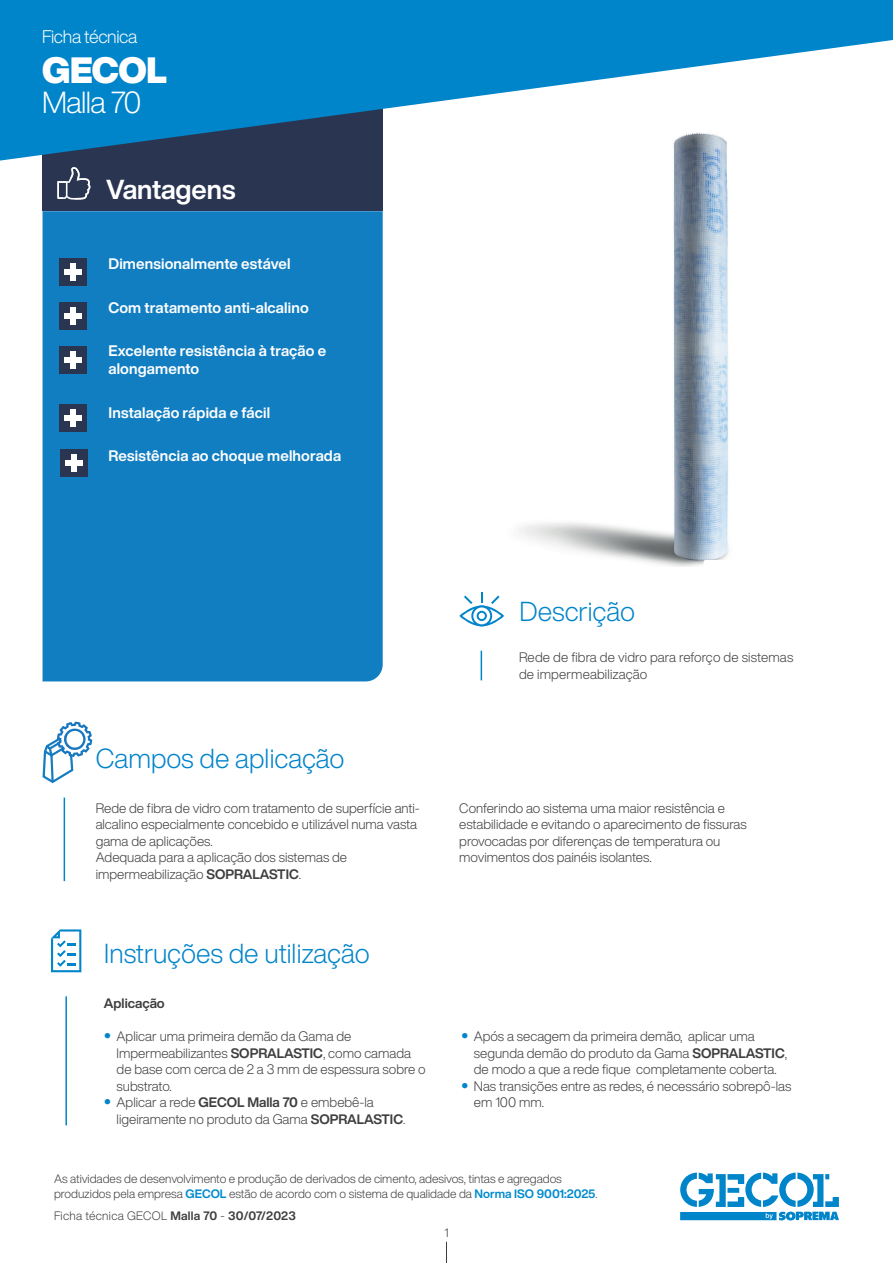
<style>
.page{position:relative;width:893px;height:1263px;background:#fff}
.page>*{position:absolute;margin:0;border:0;box-sizing:border-box;transform-origin:0 0}
.t1{font:900 36px "Helvetica Now Display";letter-spacing:-.02em;color:#fff}
.t2{font:300 30px "Helvetica Now Display";letter-spacing:-.02em;color:#fff}
.t3{font:300 27px "Helvetica Now Display";color:#0084ca}
.t4{font:700 27px "Helvetica Now Display";color:#fff}
.t5{font:300 18px "Helvetica Now Display";letter-spacing:-.02em;color:#fff}
.t6{font:700 15px/18px "Helvetica Now Display";letter-spacing:.01em;color:#fff}
.t7{font:300 13.5px/16.5px "Helvetica Now Display";color:#3e3e3f}
.t8{font:700 13.5px "Helvetica Now Display";color:#3e3e3f}
.t9{font:300 12px/15px "Helvetica Now Display";color:#3e3e3f}
.t10{font:300 12px "Helvetica Now Display";letter-spacing:.025em;color:#3e3e3f}
.s1{font-weight:700}
.s2{font-family:"Helvetica Neue LT Std";font-weight:900;font-size:15px;color:#0084ca}
.s3{font-weight:700;color:#008bcf}
</style>
<div class="page">
<div style="left:43px;top:211px;width:340px;height:470px;background:#127ec2"></div>
<div style="left:43px;top:103px;width:340px;height:108px;background:#2a3551"></div>
<svg style="left:57px;top:167px;width:33px;height:33px"></svg>
<div style="left:60px;top:258px;width:27px;height:27px;background:#2a3551"></div>
<div style="left:71px;top:263px;width:5px;height:18px;background:#fff"></div>
<div style="left:64px;top:269px;width:18px;height:5px;background:#fff"></div>
<div style="left:60px;top:302px;width:27px;height:28px;background:#2a3551"></div>
<div style="left:71px;top:307px;width:5px;height:18px;background:#fff"></div>
<div style="left:64px;top:313px;width:18px;height:5px;background:#fff"></div>
<div style="left:60px;top:346px;width:27px;height:28px;background:#2a3551"></div>
<div style="left:71px;top:351px;width:5px;height:18px;background:#fff"></div>
<div style="left:64px;top:357px;width:18px;height:5px;background:#fff"></div>
<svg style="left:0;top:0;width:893px;height:161px;fill:#0084ca"></svg>
<div style="left:60px;top:404px;width:27px;height:27px;background:#2a3551"></div>
<div style="left:71px;top:409px;width:5px;height:18px;background:#fff"></div>
<div style="left:64px;top:415px;width:18px;height:5px;background:#fff"></div>
<div style="left:60px;top:449px;width:28px;height:28px;background:#2a3551"></div>
<div style="left:71px;top:454px;width:5px;height:18px;background:#fff"></div>
<div style="left:65px;top:461px;width:18px;height:5px;background:#fff"></div>
<img style="left:497px;top:121px;width:251px;height:445px">
<div style="left:704px;top:560px;width:86px;height:43px;background:#fff;border-radius:2px"></div>
<svg style="left:446px;top:1242px;width:1px;height:21px"></svg>
<svg style="left:680px;top:1172px;width:159px;height:48px"></svg>
<svg style="left:459px;top:592px;width:45px;height:34px"></svg>
<svg style="left:481px;top:651px;width:1px;height:29px"></svg>
<hr style="left:64px;top:797px;width:1px;height:84px;background:#0084ca">
<svg style="left:42px;top:722px;width:50px;height:62px"></svg>
<hr style="left:65px;top:996px;width:2px;height:129px;background:#0084ca">
<svg style="left:51px;top:929px;width:30px;height:43px"></svg>
<h3 class="t5" style="left:42px;top:24px;width:97px">Ficha técnica</h3>
<h1 class="t1" style="left:42px;top:45px;width:126px">GECOL</h1>
<h2 class="t2" style="left:42px;top:82px;width:101px">Malla 70</h2>
<h3 class="t4" style="left:106px;top:171px;width:131px">Vantagens</h3>
<p class="t6" style="left:108px;top:255px;width:184px">Dimensionalmente estável</p>
<p class="t6" style="left:108px;top:298px;width:202px">Com tratamento anti-alcalino</p>
<p class="t6" style="left:108px;top:342px;width:219px">Excelente resistência à tração e alongamento</p>
<p class="t6" style="left:108px;top:403px;width:163px">Instalação rápida e fácil</p>
<p class="t6" style="left:108px;top:447px;width:234px">Resistência ao choque melhorada</p>
<h3 class="t3" style="left:96px;top:740px;width:250px">Campos de aplicação</h3>
<p class="t7" style="left:96px;top:799px;width:326px">Rede de fibra de vidro com tratamento de superfície anti&shy;alcalino especialmente concebido e utilizável numa vasta gama de aplicações.<br>Adequada para a aplicação dos sistemas de impermeabilização <span class="s1">SOPRALASTIC</span>.</p>
<h3 class="t3" style="left:104px;top:935px;width:267px">Instruções de utilização</h3>
<p class="t8" style="left:104px;top:994px;width:62px">Aplicação</p>
<p class="t7" style="left:117px;top:1028px;width:311px;text-indent:-13px"><span class="s2">•</span> Aplicar uma primeira demão da Gama de Impermeabilizantes <span class="s1">SOPRALASTIC</span>, como camada de base com cerca de 2 a 3 mm de espessura sobre o substrato.</p>
<p class="t7" style="left:117px;top:1094px;width:290px;text-indent:-13px"><span class="s2">•</span> Aplicar a rede <span class="s1">GECOL Malla 70</span> e embebê-la ligeiramente no produto da Gama <span class="s1">SOPRALASTIC</span>.</p>
<h3 class="t3" style="left:519px;top:593px;width:117px">Descrição</h3>
<p class="t7" style="left:519px;top:649px;width:276px">Rede de fibra de vidro para reforço de sistemas de impermeabilização</p>
<p class="t7" style="left:459px;top:799px;width:289px">Conferindo ao sistema uma maior resistência e estabilidade e evitando o aparecimento de fissuras provocadas por diferenças de temperatura ou movimentos dos painéis isolantes.</p>
<p class="t7" style="left:474px;top:1028px;width:315px;text-indent:-13px"><span class="s2">•</span> Após a secagem da primeira demão, aplicar uma segunda demão do produto da Gama <span class="s1">SOPRALASTIC</span>, de modo a que a rede fique completamente coberta.</p>
<p class="t7" style="left:474px;top:1078px;width:319px;text-indent:-13px"><span class="s2">•</span> Nas transições entre as redes, é necessário sobrepô-las em 100 mm.</p>
<p class="t9" style="left:54px;top:1171px;width:545px">As atividades de desenvolvimento e produção de derivados de cimento, adesivos, tintas e agregados produzidos pela empresa <span class="s3">GECOL</span> estão de acordo com o sistema de qualidade da <span class="s3">Norma ISO 9001:2025</span>.</p>
<p class="t10" style="left:54px;top:1208px;width:243px">Ficha técnica GECOL <span class="s1">Malla 70</span> - <span class="s1">30/07/2023</span></p>
<p class="t9" style="left:444px;top:1225px;width:6px">1</p>
</div>
